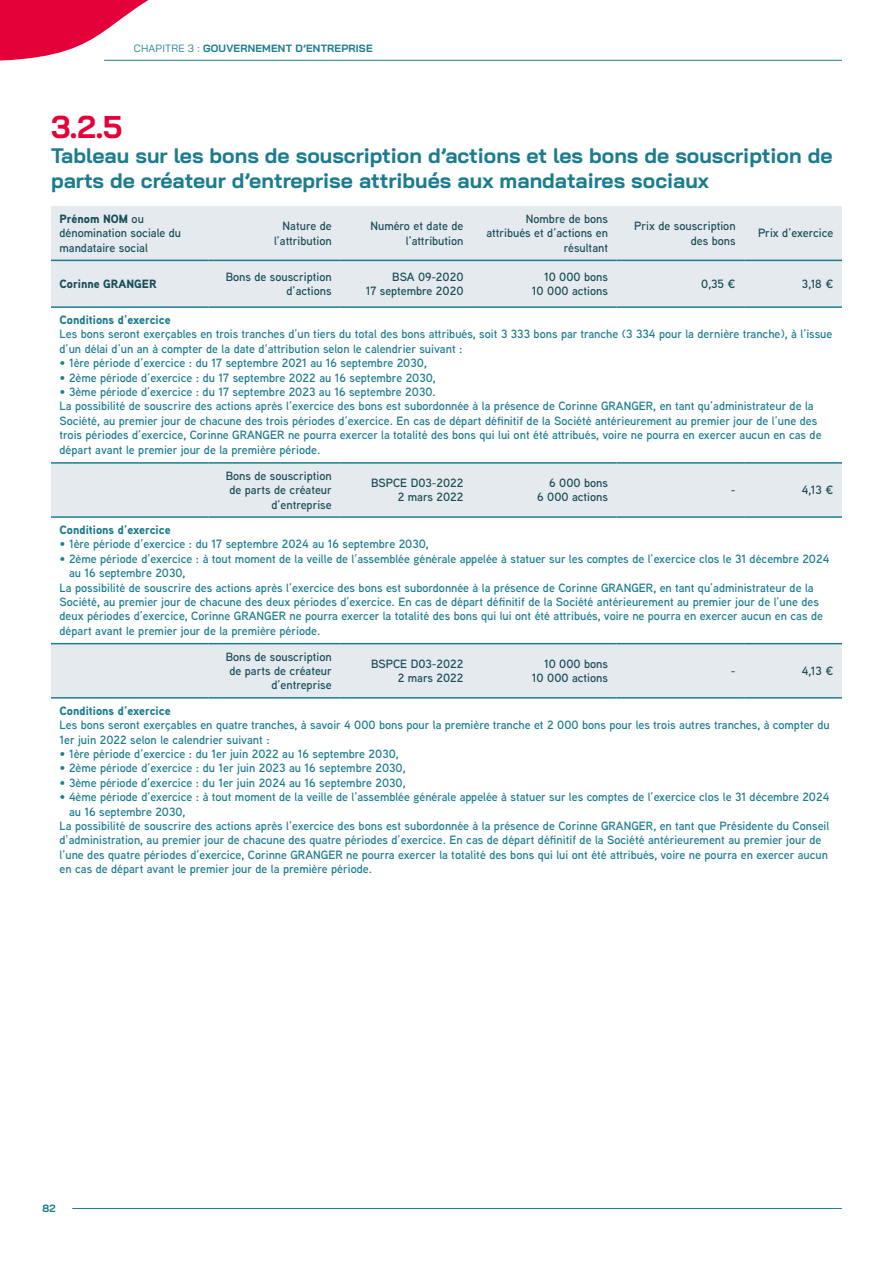
<style>
.page{position:relative;width:893px;height:1263px;background:#fff}
.page>*{position:absolute;margin:0;border:0;box-sizing:border-box;transform-origin:0 0}
.t1{font:700 31.5px "Bai Jamjuree";color:#e4013a}
.t2{font:700 21px/25.2px "Bai Jamjuree";color:#1b7c8f}
.t3{font:600 12px/14.4px "Aaux Next";color:#1b7c8f}
.t4{font:600 12px/14.4px "Aaux Next";color:#194e59;text-align:right}
.t5{font:900 12px "Aaux Next";color:#1b7c8f}
.t6{font:900 12px "Aaux Next";color:#194e59}
.t7{font:700 10.5px "Bai Jamjuree";letter-spacing:.02em;color:#1b7c8f}
.s1{font-weight:400}
.s2{font-weight:900}
</style>
<div class="page">
<svg style="left:0;top:0;width:188px;height:61px"></svg>
<hr style="left:104px;top:60px;width:738px;height:1px;background:#1b7c8f">
<hr style="left:72px;top:1208px;width:770px;height:1px;background:#1b7c8f">
<div style="left:51px;top:206px;width:791px;height:100px;background:#e5eaee"></div>
<hr style="left:51px;top:260px;width:157px;height:1px;background:#1b7c8f">
<hr style="left:208px;top:260px;width:132px;height:1px;background:#1b7c8f">
<hr style="left:340px;top:260px;width:132px;height:1px;background:#1b7c8f">
<hr style="left:472px;top:260px;width:145px;height:1px;background:#1b7c8f">
<hr style="left:617px;top:260px;width:127px;height:1px;background:#1b7c8f">
<hr style="left:744px;top:260px;width:98px;height:1px;background:#1b7c8f">
<hr style="left:51px;top:306px;width:157px;height:2px;background:#1b7c8f">
<hr style="left:208px;top:306px;width:132px;height:2px;background:#1b7c8f">
<hr style="left:340px;top:306px;width:132px;height:2px;background:#1b7c8f">
<hr style="left:472px;top:306px;width:145px;height:2px;background:#1b7c8f">
<hr style="left:617px;top:306px;width:127px;height:2px;background:#1b7c8f">
<hr style="left:744px;top:306px;width:98px;height:2px;background:#1b7c8f">
<div style="left:51px;top:464px;width:791px;height:52px;background:#e5eaee"></div>
<hr style="left:51px;top:462px;width:157px;height:2px;background:#1b7c8f">
<hr style="left:208px;top:462px;width:132px;height:2px;background:#1b7c8f">
<hr style="left:340px;top:462px;width:132px;height:2px;background:#1b7c8f">
<hr style="left:472px;top:462px;width:145px;height:2px;background:#1b7c8f">
<hr style="left:617px;top:462px;width:127px;height:2px;background:#1b7c8f">
<hr style="left:744px;top:462px;width:98px;height:2px;background:#1b7c8f">
<hr style="left:51px;top:516px;width:157px;height:2px;background:#1b7c8f">
<hr style="left:208px;top:516px;width:132px;height:2px;background:#1b7c8f">
<hr style="left:340px;top:516px;width:132px;height:2px;background:#1b7c8f">
<hr style="left:472px;top:516px;width:145px;height:2px;background:#1b7c8f">
<hr style="left:617px;top:516px;width:127px;height:2px;background:#1b7c8f">
<hr style="left:744px;top:516px;width:98px;height:2px;background:#1b7c8f">
<div style="left:51px;top:644px;width:791px;height:53px;background:#e5eaee"></div>
<hr style="left:51px;top:643px;width:157px;height:1px;background:#1b7c8f">
<hr style="left:208px;top:643px;width:132px;height:1px;background:#1b7c8f">
<hr style="left:340px;top:643px;width:132px;height:1px;background:#1b7c8f">
<hr style="left:472px;top:643px;width:145px;height:1px;background:#1b7c8f">
<hr style="left:617px;top:643px;width:127px;height:1px;background:#1b7c8f">
<hr style="left:744px;top:643px;width:98px;height:1px;background:#1b7c8f">
<hr style="left:51px;top:697px;width:157px;height:2px;background:#1b7c8f">
<hr style="left:208px;top:697px;width:132px;height:2px;background:#1b7c8f">
<hr style="left:340px;top:697px;width:132px;height:2px;background:#1b7c8f">
<hr style="left:472px;top:697px;width:145px;height:2px;background:#1b7c8f">
<hr style="left:617px;top:697px;width:127px;height:2px;background:#1b7c8f">
<hr style="left:744px;top:697px;width:98px;height:2px;background:#1b7c8f">
<p class="t7" style="left:134px;top:42px;width:240px"><span class="s1">CHAPITRE 3 :</span> GOUVERNEMENT D’ENTREPRISE</p>
<h1 class="t1" style="left:51px;top:109px;width:73px">3.2.5</h1>
<h2 class="t2" style="left:51px;top:143px;width:783px">Tableau sur les bons de souscription d’actions et les bons de souscription de parts de créateur d’entreprise attribués aux mandataires sociaux</h2>
<p class="t4" style="left:60px;top:211px;width:123px;text-align:left"><span class="s2">Prénom NOM</span> ou dénomination sociale du mandataire social</p>
<p class="t4" style="left:274px;top:219px;width:59px">Nature de l’attribution</p>
<p class="t4" style="left:370px;top:219px;width:95px">Numéro et date de l’attribution</p>
<p class="t4" style="left:486px;top:211px;width:123px">Nombre de bons attribués et d’actions en résultant</p>
<p class="t4" style="left:634px;top:219px;width:103px">Prix de souscription des bons</p>
<p class="t4" style="left:758px;top:226px;width:77px">Prix d’exercice</p>
<p class="t6" style="left:60px;top:275px;width:99px">Corinne GRANGER</p>
<p class="t4" style="left:226px;top:269px;width:107px">Bons de souscription d’actions</p>
<p class="t4" style="left:366px;top:269px;width:99px">BSA 09-2020<br>17 septembre 2020</p>
<p class="t4" style="left:532px;top:269px;width:78px">10 000 bons<br>10 000 actions</p>
<p class="t4" style="left:701px;top:276px;width:36px">0,35 €</p>
<p class="t4" style="left:802px;top:276px;width:33px">3,18 €</p>
<p class="t5" style="left:60px;top:311px;width:113px">Conditions d’exercice</p>
<p class="t3" style="left:60px;top:327px;width:774px">Les bons seront exerçables en trois tranches d’un tiers du total des bons attribués, soit 3 333 bons par tranche (3 334 pour la dernière tranche), à l’issue d’un délai d’un an à compter de la date d’attribution selon le calendrier suivant :</p>
<p class="t3" style="left:60px;top:355px;width:369px">• 1ère période d’exercice : du 17 septembre 2021 au 16 septembre 2030,</p>
<p class="t3" style="left:60px;top:370px;width:378px">• 2ème période d’exercice : du 17 septembre 2022 au 16 septembre 2030,</p>
<p class="t3" style="left:60px;top:384px;width:763px">• 3ème période d’exercice : du 17 septembre 2023 au 16 septembre 2030.<br>La possibilité de souscrire des actions après l’exercice des bons est subordonnée à la présence de Corinne GRANGER, en tant qu’administrateur de la Société, au premier jour de chacune des trois périodes d’exercice. En cas de départ définitif de la Société antérieurement au premier jour de l’une des trois périodes d’exercice, Corinne GRANGER ne pourra exercer la totalité des bons qui lui ont été attribués, voire ne pourra en exercer aucun en cas de départ avant le premier jour de la première période.</p>
<p class="t4" style="left:226px;top:468px;width:108px">Bons de souscription de parts de créateur d’entreprise</p>
<p class="t4" style="left:371px;top:475px;width:94px">BSPCE D03-2022<br>2 mars 2022</p>
<p class="t4" style="left:537px;top:475px;width:72px">6 000 bons<br>6 000 actions</p>
<p class="t4" style="left:731px;top:482px;width:6px">-</p>
<p class="t4" style="left:802px;top:482px;width:33px">4,13 €</p>
<p class="t5" style="left:60px;top:521px;width:113px">Conditions d’exercice</p>
<p class="t3" style="left:60px;top:537px;width:371px">• 1ère période d’exercice : du 17 septembre 2024 au 16 septembre 2030,</p>
<p class="t3" style="left:60px;top:551px;width:771px">• 2ème période d’exercice : à tout moment de la veille de l’assemblée générale appelée à statuer sur les comptes de l’exercice clos le 31 décembre 2024</p>
<p class="t3" style="left:69px;top:565px;width:118px">au 16 septembre 2030,</p>
<p class="t3" style="left:60px;top:580px;width:756px">La possibilité de souscrire des actions après l’exercice des bons est subordonnée à la présence de Corinne GRANGER, en tant qu’administrateur de la</p>
<p class="t3" style="left:60px;top:594px;width:761px">Société, au premier jour de chacune des deux périodes d’exercice. En cas de départ définitif de la Société antérieurement au premier jour de l’une des</p>
<p class="t3" style="left:60px;top:609px;width:765px">deux périodes d’exercice, Corinne GRANGER ne pourra exercer la totalité des bons qui lui ont été attribués, voire ne pourra en exercer aucun en cas de</p>
<p class="t3" style="left:60px;top:623px;width:262px">départ avant le premier jour de la première période.</p>
<p class="t4" style="left:226px;top:649px;width:108px">Bons de souscription de parts de créateur d’entreprise</p>
<p class="t4" style="left:371px;top:656px;width:94px">BSPCE D03-2022<br>2 mars 2022</p>
<p class="t4" style="left:532px;top:656px;width:78px">10 000 bons<br>10 000 actions</p>
<p class="t4" style="left:731px;top:663px;width:6px">-</p>
<p class="t4" style="left:802px;top:663px;width:33px">4,13 €</p>
<p class="t5" style="left:60px;top:702px;width:113px">Conditions d’exercice</p>
<p class="t3" style="left:60px;top:717px;width:772px">Les bons seront exerçables en quatre tranches, à savoir 4 000 bons pour la première tranche et 2 000 bons pour les trois autres tranches, à compter du<br>1er juin 2022 selon le calendrier suivant :</p>
<p class="t3" style="left:60px;top:746px;width:341px">• 1ère période d’exercice : du 1er juin 2022 au 16 septembre 2030,</p>
<p class="t3" style="left:60px;top:761px;width:348px">• 2ème période d’exercice : du 1er juin 2023 au 16 septembre 2030,</p>
<p class="t3" style="left:60px;top:775px;width:348px">• 3ème période d’exercice : du 1er juin 2024 au 16 septembre 2030,</p>
<p class="t3" style="left:60px;top:789px;width:771px">• 4ème période d’exercice : à tout moment de la veille de l’assemblée générale appelée à statuer sur les comptes de l’exercice clos le 31 décembre 2024</p>
<p class="t3" style="left:69px;top:804px;width:118px">au 16 septembre 2030,</p>
<p class="t3" style="left:60px;top:818px;width:771px">La possibilité de souscrire des actions après l’exercice des bons est subordonnée à la présence de Corinne GRANGER, en tant que Présidente du Conseil</p>
<p class="t3" style="left:60px;top:833px;width:763px">d’administration, au premier jour de chacune des quatre périodes d’exercice. En cas de départ définitif de la Société antérieurement au premier jour de</p>
<p class="t3" style="left:60px;top:847px;width:770px">l’une des quatre périodes d’exercice, Corinne GRANGER ne pourra exercer la totalité des bons qui lui ont été attribués, voire ne pourra en exercer aucun</p>
<p class="t3" style="left:60px;top:861px;width:314px">en cas de départ avant le premier jour de la première période.</p>
<p class="t7" style="left:43px;top:1202px;width:15px">82</p>
</div>
